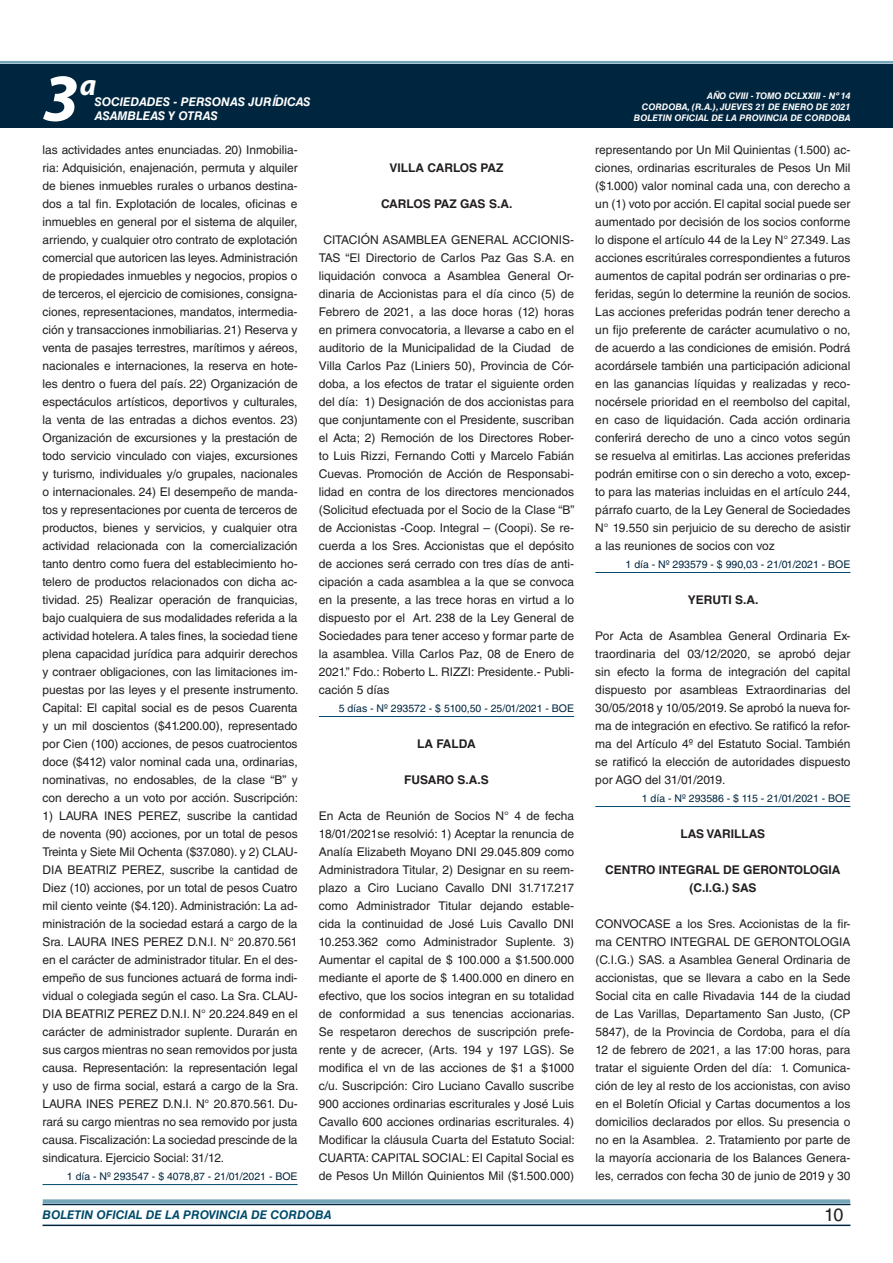
<style>
.page{position:relative;width:893px;height:1263px;background:#fff}
.page>*{position:absolute;margin:0;border:0;box-sizing:border-box;transform-origin:0 0}
.t1{font:italic 700 67.5px "Myriad Pro";color:#fff}
.t2{font:italic 700 30px "Myriad Pro";color:#fff}
.t3{font:18px "Helvetica LT Std";color:#231f20}
.t4{font:12px/18px "Helvetica LT Std";color:#231f20;text-align:justify}
.t5{font:700 12px "Helvetica LT Std";color:#231f20}
.t6{font:italic 700 12px "Helvetica LT Std";color:#fff}
.t7{font:italic 700 12px "Helvetica LT Std";color:#004b6c}
.t8{font:700 12px "Helvetica LT Std";letter-spacing:-.025em;color:#231f20}
.t9{font:10.5px "Helvetica LT Std";color:#00263f}
.t10{font:italic 700 9px/10.8px "Helvetica LT Std";color:#fff;text-align:right}
</style>
<div class="page">
<div style="left:0;top:61px;width:893px;height:6px;background:#fff;opacity:.75"></div>
<div style="left:0;top:64px;width:893px;height:64px;background:#00263f"></div>
<hr style="left:43px;top:1224px;width:807px;height:2px;background:#00263f">
<div style="left:42px;top:1198px;width:809px;height:8px;background:#fff;opacity:.75"></div>
<hr style="left:43px;top:1184px;width:255px;height:1px;background:#004b6c">
<hr style="left:319px;top:716px;width:255px;height:1px;background:#004b6c">
<hr style="left:595px;top:572px;width:255px;height:1px;background:#004b6c">
<hr style="left:595px;top:806px;width:255px;height:1px;background:#004b6c">
<h1 class="t1" style="left:43px;top:54px;width:38px">3</h1>
<h2 class="t2" style="left:80px;top:66px;width:18px">a</h2>
<p class="t6" style="left:95px;top:94px;width:217px">SOCIEDADES - PERSONAS JURÍDICAS</p>
<p class="t6" style="left:95px;top:109px;width:125px">ASAMBLEAS Y OTRAS</p>
<p class="t4" style="left:43px;top:141px;width:257px">las actividades antes enunciadas. 20) Inmobilia&shy;ria: Adquisición, enajenación, permuta y alquiler de bienes inmuebles rurales o urbanos destina&shy;dos a tal fin. Explotación de locales, oficinas e inmuebles en general por el sistema de alquiler, arriendo, y cualquier otro contrato de explotación comercial que autoricen las leyes. Administración de propiedades inmuebles y negocios, propios o de terceros, el ejercicio de comisiones, consigna&shy;ciones, representaciones, mandatos, intermedia&shy;ción y transacciones inmobiliarias. 21) Reserva y venta de pasajes terrestres, marítimos y aéreos, nacionales e internaciones, la reserva en hote&shy;les dentro o fuera del país. 22) Organización de espectáculos artísticos, deportivos y culturales, la venta de las entradas a dichos eventos. 23)<br>Organización de excursiones y la prestación de todo servicio vinculado con viajes, excursiones y turismo, individuales y/o grupales, nacionales o internacionales. 24) El desempeño de manda&shy;tos y representaciones por cuenta de terceros de productos, bienes y servicios, y cualquier otra actividad relacionada con la comercialización tanto dentro como fuera del establecimiento ho&shy;telero de productos relacionados con dicha ac&shy;tividad. 25) Realizar operación de franquicias, bajo cualquiera de sus modalidades referida a la actividad hotelera. A tales fines, la sociedad tiene plena capacidad jurídica para adquirir derechos y contraer obligaciones, con las limitaciones im&shy;puestas por las leyes y el presente instrumento.<br>Capital: El capital social es de pesos Cuarenta y un mil doscientos ($41.200.00), representado por Cien (100) acciones, de pesos cuatrocientos doce ($412) valor nominal cada una, ordinarias, nominativas, no endosables, de la clase “B” y con derecho a un voto por acción. Suscripción:</p>
<p class="t4" style="left:43px;top:807px;width:257px">1) LAURA INES PEREZ, suscribe la cantidad de noventa (90) acciones, por un total de pesos Treinta y Siete Mil Ochenta ($37.080). y 2) CLAU-DIA BEATRIZ PEREZ, suscribe la cantidad de Diez (10) acciones, por un total de pesos Cuatro mil ciento veinte ($4.120). Administración: La ad&shy;ministración de la sociedad estará a cargo de la Sra. LAURA INES PEREZ D.N.I. N° 20.870.561 en el carácter de administrador titular. En el des&shy;empeño de sus funciones actuará de forma indi&shy;vidual o colegiada según el caso. La Sra. CLAU-DIA BEATRIZ PEREZ D.N.I. N° 20.224.849 en el carácter de administrador suplente. Durarán en sus cargos mientras no sean removidos por justa causa. Representación: la representación legal y uso de firma social, estará a cargo de la Sra.<br>LAURA INES PEREZ D.N.I. N° 20.870.561. Du&shy;rará su cargo mientras no sea removido por justa causa. Fiscalización: La sociedad prescinde de la sindicatura. Ejercicio Social: 31/12.</p>
<p class="t9" style="left:67px;top:1170px;width:232px">1 día - Nº 293547 - $ 4078,87 - 21/01/2021 - BOE</p>
<p class="t5" style="left:390px;top:160px;width:115px">VILLA CARLOS PAZ</p>
<p class="t8" style="left:381px;top:196px;width:133px">CARLOS PAZ GAS S.A.</p>
<p class="t4" style="left:319px;top:231px;width:257px;text-indent:4px">CITACIÓN ASAMBLEA GENERAL ACCIONIS-TAS “El Directorio de Carlos Paz Gas S.A. en liquidación convoca a Asamblea General Or&shy;dinaria de Accionistas para el día cinco (5) de Febrero de 2021, a las doce horas (12) horas en primera convocatoria, a llevarse a cabo en el auditorio de la Municipalidad de la Ciudad de Villa Carlos Paz (Liniers 50), Provincia de Cór&shy;doba, a los efectos de tratar el siguiente orden del día: 1) Designación de dos accionistas para que conjuntamente con el Presidente, suscriban el Acta; 2) Remoción de los Directores Rober&shy;to Luis Rizzi, Fernando Cotti y Marcelo Fabián Cuevas. Promoción de Acción de Responsabi&shy;lidad en contra de los directores mencionados (Solicitud efectuada por el Socio de la Clase “B” de Accionistas -Coop. Integral – (Coopi). Se re&shy;cuerda a los Sres. Accionistas que el depósito de acciones será cerrado con tres días de anti&shy;cipación a cada asamblea a la que se convoca en la presente, a las trece horas en virtud a lo dispuesto por el Art. 238 de la Ley General de Sociedades para tener acceso y formar parte de la asamblea. Villa Carlos Paz, 08 de Enero de 2021.” Fdo.: Roberto L. RIZZI: Presidente.- Publi&shy;cación 5 días</p>
<p class="t9" style="left:339px;top:702px;width:237px">5 días - Nº 293572 - $ 5100,50 - 25/01/2021 - BOE</p>
<p class="t5" style="left:417px;top:736px;width:60px">LA FALDA</p>
<p class="t5" style="left:404px;top:772px;width:86px">FUSARO S.A.S</p>
<p class="t4" style="left:319px;top:807px;width:257px">En Acta de Reunión de Socios N° 4 de fecha 18/01/2021se resolvió: 1) Aceptar la renuncia de Analía Elizabeth Moyano DNI 29.045.809 como Administradora Titular, 2) Designar en su reem&shy;plazo a Ciro Luciano Cavallo DNI 31.717.217 como Administrador Titular dejando estable&shy;cida la continuidad de José Luis Cavallo DNI 10.253.362 como Administrador Suplente. 3)<br>Aumentar el capital de $ 100.000 a $1.500.000 mediante el aporte de $ 1.400.000 en dinero en efectivo, que los socios integran en su totalidad de conformidad a sus tenencias accionarias.<br>Se respetaron derechos de suscripción prefe&shy;rente y de acrecer, (Arts. 194 y 197 LGS). Se modifica el vn de las acciones de $1 a $1000 c/u. Suscripción: Ciro Luciano Cavallo suscribe 900 acciones ordinarias escriturales y José Luis Cavallo 600 acciones ordinarias escriturales. 4)<br>Modificar la cláusula Cuarta del Estatuto Social:<br>CUARTA: CAPITAL SOCIAL: EI Capital Social es de Pesos Un Millón Quinientos Mil ($1.500.000)</p>
<p class="t10" style="left:634px;top:91px;width:218px">AÑO CVIII - TOMO DCLXXIII - Nº 14<br>CORDOBA, (R.A.), JUEVES 21 DE ENERO DE 2021<br>BOLETIN OFICIAL DE LA PROVINCIA DE CORDOBA</p>
<p class="t4" style="left:595px;top:141px;width:257px">representando por Un Mil Quinientas (1.500) ac&shy;ciones, ordinarias escriturales de Pesos Un Mil ($1.000) valor nominal cada una, con derecho a un (1) voto por acción. El capital social puede ser aumentado por decisión de los socios conforme lo dispone el artículo 44 de la Ley N° 27.349. Las acciones escritúrales correspondientes a futuros aumentos de capital podrán ser ordinarias o pre&shy;feridas, según lo determine la reunión de socios.<br>Las acciones preferidas podrán tener derecho a un fijo preferente de carácter acumulativo o no, de acuerdo a las condiciones de emisión. Podrá acordársele también una participación adicional en las ganancias líquidas y realizadas y reco&shy;nocérsele prioridad en el reembolso del capital, en caso de liquidación. Cada acción ordinaria conferirá derecho de uno a cinco votos según se resuelva al emitirlas. Las acciones preferidas podrán emitirse con o sin derecho a voto, excep&shy;to para las materias incluidas en el artículo 244, párrafo cuarto, de la Ley General de Sociedades N° 19.550 sin perjuicio de su derecho de asistir a las reuniones de socios con voz</p>
<p class="t9" style="left:626px;top:558px;width:226px">1 día - Nº 293579 - $ 990,03 - 21/01/2021 - BOE</p>
<p class="t5" style="left:688px;top:592px;width:72px">YERUTI S.A.</p>
<p class="t4" style="left:595px;top:627px;width:257px">Por Acta de Asamblea General Ordinaria Ex&shy;traordinaria del 03/12/2020, se aprobó dejar sin efecto la forma de integración del capital dispuesto por asambleas Extraordinarias del 30/05/2018 y 10/05/2019. Se aprobó la nueva for&shy;ma de integración en efectivo. Se ratificó la refor&shy;ma del Artículo 4º del Estatuto Social. También se ratificó la elección de autoridades dispuesto por AGO del 31/01/2019.</p>
<p class="t9" style="left:642px;top:792px;width:210px">1 día - Nº 293586 - $ 115 - 21/01/2021 - BOE</p>
<p class="t5" style="left:680px;top:826px;width:86px">LAS VARILLAS</p>
<p class="t5" style="left:605px;top:862px;width:26px">CENTRO</p>
<p class="t5" style="left:659px;top:862px;width:111px">INTEGRAL DE GERONTO</p>
<p class="t5" style="left:803px;top:862px;width:39px">LOGIA</p>
<p class="t5" style="left:689px;top:880px;width:68px">(C.I.G.) SAS</p>
<p class="t4" style="left:595px;top:915px;width:257px">CONVOCASE a los Sres. Accionistas de la fir&shy;ma CENTRO INTEGRAL DE GERONTOLOGIA (C.I.G.) SAS. a Asamblea General Ordinaria de accionistas, que se llevara a cabo en la Sede Social cita en calle Rivadavia 144 de la ciudad de Las Varillas, Departamento San Justo, (CP 5847), de la Provincia de Cordoba, para el día 12 de febrero de 2021, a las 17:00 horas, para tratar el siguiente Orden del día: 1. Comunica&shy;ción de ley al resto de los accionistas, con aviso en el Boletín Oficial y Cartas documentos a los domicilios declarados por ellos. Su presencia o no en la Asamblea. 2. Tratamiento por parte de la mayoría accionaria de los Balances Genera&shy;les, cerrados con fecha 30 de junio de 2019 y 30</p>
<p class="t7" style="left:43px;top:1208px;width:290px">BOLETIN OFICIAL DE LA PROVINCIA DE CORDOBA</p>
<h3 class="t3" style="left:824px;top:1204px;width:21px">10</h3>
</div>
